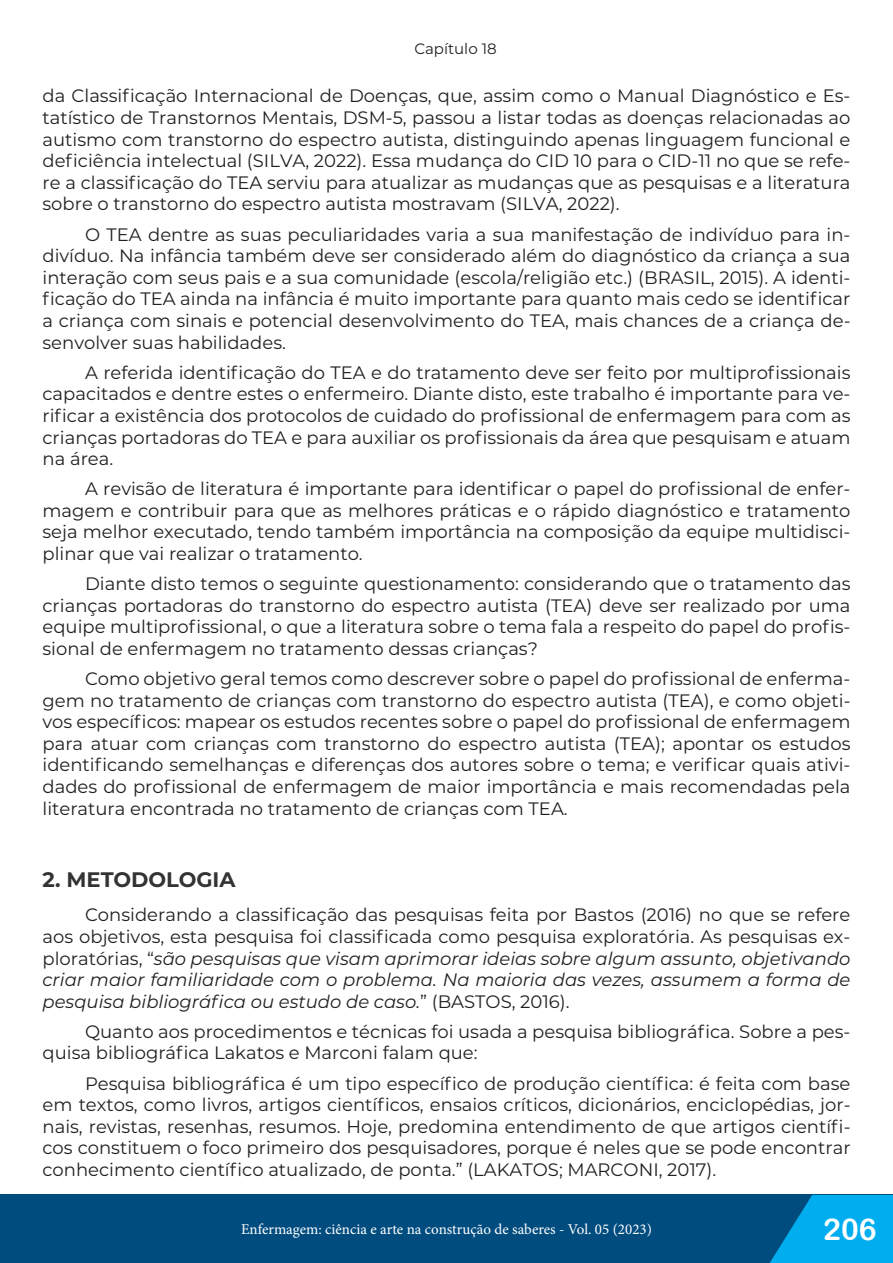
<style>
.page{position:relative;width:893px;height:1263px;background:#fff}
.page>*{position:absolute;margin:0;border:0;box-sizing:border-box;transform-origin:0 0}
.t1{font:30px "Arial Rounded MT Bold";color:#fff}
.t2{font:700 21px "Montserrat";color:#333}
.t3{font:18px/21.6px "Montserrat";color:#231f20;text-align:justify}
.t4{font:15px "Minion Pro";color:#fff}
.t5{font:15px "Montserrat";color:#231f20}
.s1{font-style:italic}
</style>
<div class="page">
<div style="left:0;top:1195px;width:893px;height:68px;background:#004c7f"></div>
<svg style="left:770px;top:1195px;width:123px;height:68px"></svg>
<p class="t5" style="left:414px;top:38px;width:84px">Capítulo 18</p>
<p class="t3" style="left:43px;top:85px;width:809px">da Classificação Internacional de Doenças, que, assim como o Manual Diagnóstico e Es&shy;tatístico de Transtornos Mentais, DSM-5, passou a listar todas as doenças relacionadas ao autismo com transtorno do espectro autista, distinguindo apenas linguagem funcional e deficiência intelectual (SILVA, 2022). Essa mudança do CID 10 para o CID-11 no que se refe&shy;re a classificação do TEA serviu para atualizar as mudanças que as pesquisas e a literatura sobre o transtorno do espectro autista mostravam (SILVA, 2022).</p>
<p class="t3" style="left:43px;top:223px;width:809px;text-indent:43px">O TEA dentre as suas peculiaridades varia a sua manifestação de indivíduo para in&shy;divíduo. Na infância também deve ser considerado além do diagnóstico da criança a sua interação com seus pais e a sua comunidade (escola/religião etc.) (BRASIL, 2015). A identi&shy;ficação do TEA ainda na infância é muito importante para quanto mais cedo se identificar a criança com sinais e potencial desenvolvimento do TEA, mais chances de a criança de&shy;senvolver suas habilidades.</p>
<p class="t3" style="left:43px;top:361px;width:809px;text-indent:43px">A referida identificação do TEA e do tratamento deve ser feito por multiprofissionais capacitados e dentre estes o enfermeiro. Diante disto, este trabalho é importante para ve&shy;rificar a existência dos protocolos de cuidado do profissional de enfermagem para com as crianças portadoras do TEA e para auxiliar os profissionais da área que pesquisam e atuam na área.</p>
<p class="t3" style="left:43px;top:477px;width:809px;text-indent:43px">A revisão de literatura é importante para identificar o papel do profissional de enfer&shy;magem e contribuir para que as melhores práticas e o rápido diagnóstico e tratamento seja melhor executado, tendo também importância na composição da equipe multidisci&shy;plinar que vai realizar o tratamento.</p>
<p class="t3" style="left:43px;top:572px;width:809px;text-indent:43px">Diante disto temos o seguinte questionamento: considerando que o tratamento das crianças portadoras do transtorno do espectro autista (TEA) deve ser realizado por uma equipe multiprofissional, o que a literatura sobre o tema fala a respeito do papel do profis&shy;sional de enfermagem no tratamento dessas crianças?</p>
<p class="t3" style="left:43px;top:667px;width:809px;text-indent:43px">Como objetivo geral temos como descrever sobre o papel do profissional de enferma&shy;gem no tratamento de crianças com transtorno do espectro autista (TEA), e como objeti&shy;vos específicos: mapear os estudos recentes sobre o papel do profissional de enfermagem para atuar com crianças com transtorno do espectro autista (TEA); apontar os estudos identificando semelhanças e diferenças dos autores sobre o tema; e verificar quais ativi&shy;dades do profissional de enfermagem de maior importância e mais recomendadas pela literatura encontrada no tratamento de crianças com TEA.</p>
<p class="t2" style="left:43px;top:864px;width:195px">2. METODOLOGIA</p>
<p class="t3" style="left:43px;top:903px;width:809px;text-indent:43px">Considerando a classificação das pesquisas feita por Bastos (2016) no que se refere aos objetivos, esta pesquisa foi classificada como pesquisa exploratória. As pesquisas ex&shy;ploratórias, “<span class="s1">são pesquisas que visam aprimorar ideias sobre algum assunto, objetivando criar maior familiaridade com o problema. Na maioria das vezes, assumem a forma de pesquisa bibliográfica ou estudo de caso.</span>” (BASTOS, 2016).</p>
<p class="t3" style="left:43px;top:1020px;width:809px;text-indent:43px">Quanto aos procedimentos e técnicas foi usada a pesquisa bibliográfica. Sobre a pes&shy;quisa bibliográfica Lakatos e Marconi falam que:</p>
<p class="t3" style="left:43px;top:1072px;width:809px;text-indent:43px">Pesquisa bibliográfica é um tipo específico de produção científica: é feita com base em textos, como livros, artigos científicos, ensaios críticos, dicionários, enciclopédias, jor&shy;nais, revistas, resenhas, resumos. Hoje, predomina entendimento de que artigos científi&shy;cos constituem o foco primeiro dos pesquisadores, porque é neles que se pode encontrar conhecimento científico atualizado, de ponta.” (LAKATOS; MARCONI, 2017).</p>
<p class="t4" style="left:241px;top:1219px;width:412px">Enfermagem: ciência e arte na construção de saberes - Vol. 05 (2023)</p>
<h1 class="t1" style="left:823px;top:1211px;width:55px">206</h1>
</div>
